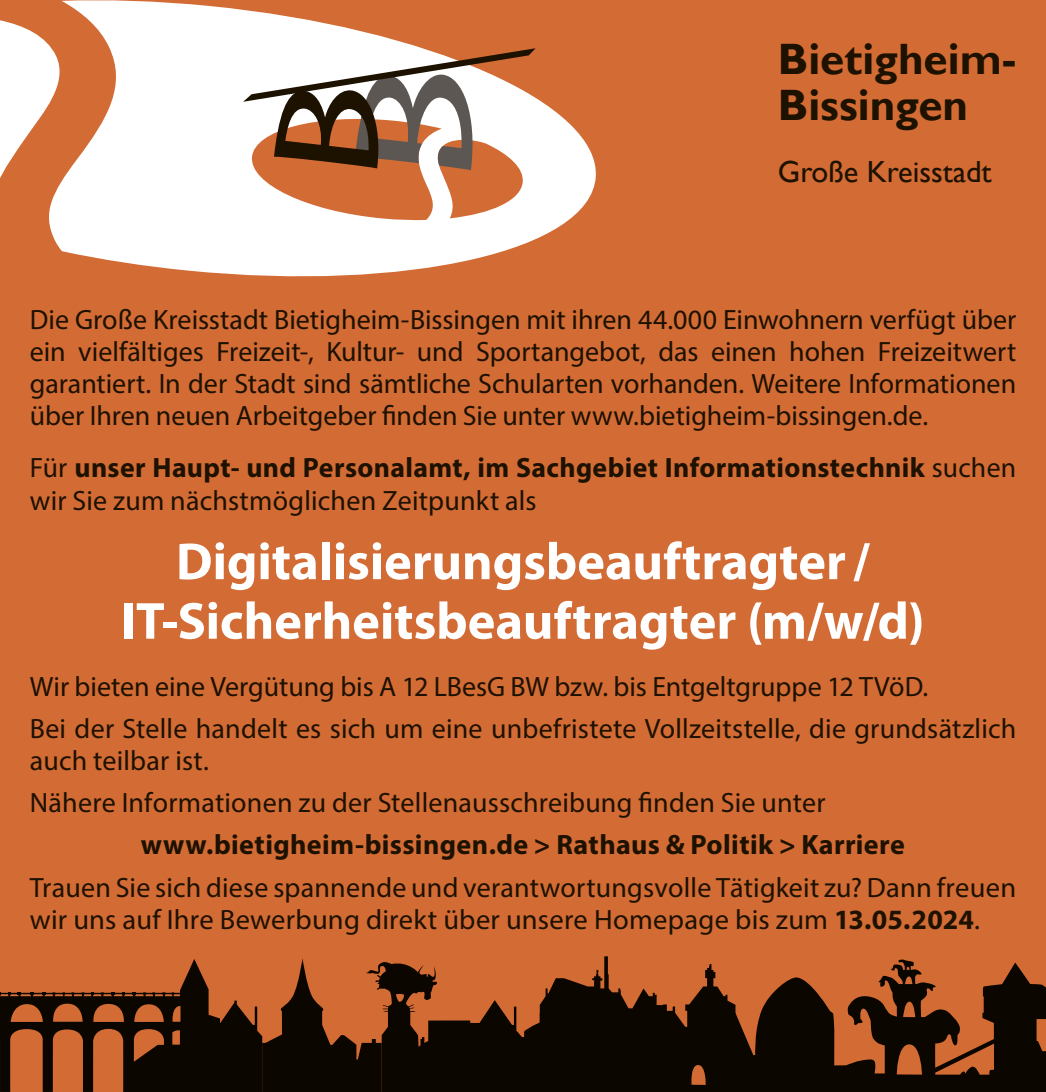
<style>
.page{position:relative;width:1046px;height:1092px;background:#fff}
.page>*{position:absolute;margin:0;border:0;box-sizing:border-box;transform-origin:0 0}
.t1{font:700 52.5px/59.5px "Myriad Pro";color:#fff;text-align:center}
.t2{font:700 43.75px/46.2px "Gill Sans";color:#1d1100}
.t3{font:30.45px "Gill Sans";color:#1d1100}
.C{font:28px/32.2px "Myriad Pro";letter-spacing:.005em;color:#1d1100}
.C-2{font:700 28px/32.2px "Myriad Pro";letter-spacing:.015em;color:#1d1100}
.s1{font-weight:400}
.s2{font-weight:700}
</style>
<div class="page">
<div style="left:0;top:0;width:1046px;height:1091px;background:#d36b34"></div>
<svg style="left:0;top:0;width:596px;height:277px;fill:#fff"></svg>
<svg style="left:243px;top:48px;width:292px;height:172px"></svg>
<svg style="left:0;top:956px;width:1046px;height:135px"></svg>
<p class="t2" style="left:778px;top:38px;width:240px">Bietigheim-<br>Bissingen</p>
<p class="t3" style="left:778px;top:154px;width:215px">Große Kreisstadt</p>
<p class="C" style="left:30px;top:303px;width:988px;text-align:justify">Die Große Kreisstadt Bietigheim-Bissingen mit ihren 44.000 Einwohnern verfügt über ein vielfältiges Freizeit-, Kultur- und Sportangebot, das einen hohen Freizeitwert garantiert. In der Stadt sind sämtliche Schularten vorhanden. Weitere Informationen über Ihren neuen Arbeitgeber finden Sie unter www.bietigheim-bissingen.de.</p>
<p class="C-2" style="left:30px;top:451px;width:988px"><span class="s1">Für</span> unser Haupt- und Personalamt, im Sachgebiet Informationstechnik <span class="s1">suchen wir Sie zum nächstmöglichen Zeitpunkt als</span></p>
<p class="t1" style="left:121px;top:530px;width:804px">Digitalisierungsbeauftragter/<br>IT-Sicherheitsbeauftragter (m/w/d)</p>
<p class="C" style="left:30px;top:669px;width:900px">Wir bieten eine Vergütung bis A 12 LBesG BW bzw. bis Entgeltgruppe 12 TVöD.</p>
<p class="C" style="left:30px;top:712px;width:988px">Bei der Stelle handelt es sich um eine unbefristete Vollzeitstelle, die grundsätzlich auch teilbar ist.</p>
<p class="C" style="left:30px;top:786px;width:797px">Nähere Informationen zu der Stellenausschreibung finden Sie unter</p>
<p class="C-2" style="left:141px;top:827px;width:766px">www.bietigheim-bissingen.de &gt; Rathaus &amp; Politik &gt; Karriere</p>
<p class="C" style="left:30px;top:870px;width:988px">Trauen Sie sich diese spannende und verantwortungsvolle Tätigkeit zu? Dann freuen wir uns auf Ihre Bewerbung direkt über unsere Homepage bis zum <span class="s2">13.05.2024</span>.</p>
</div>
